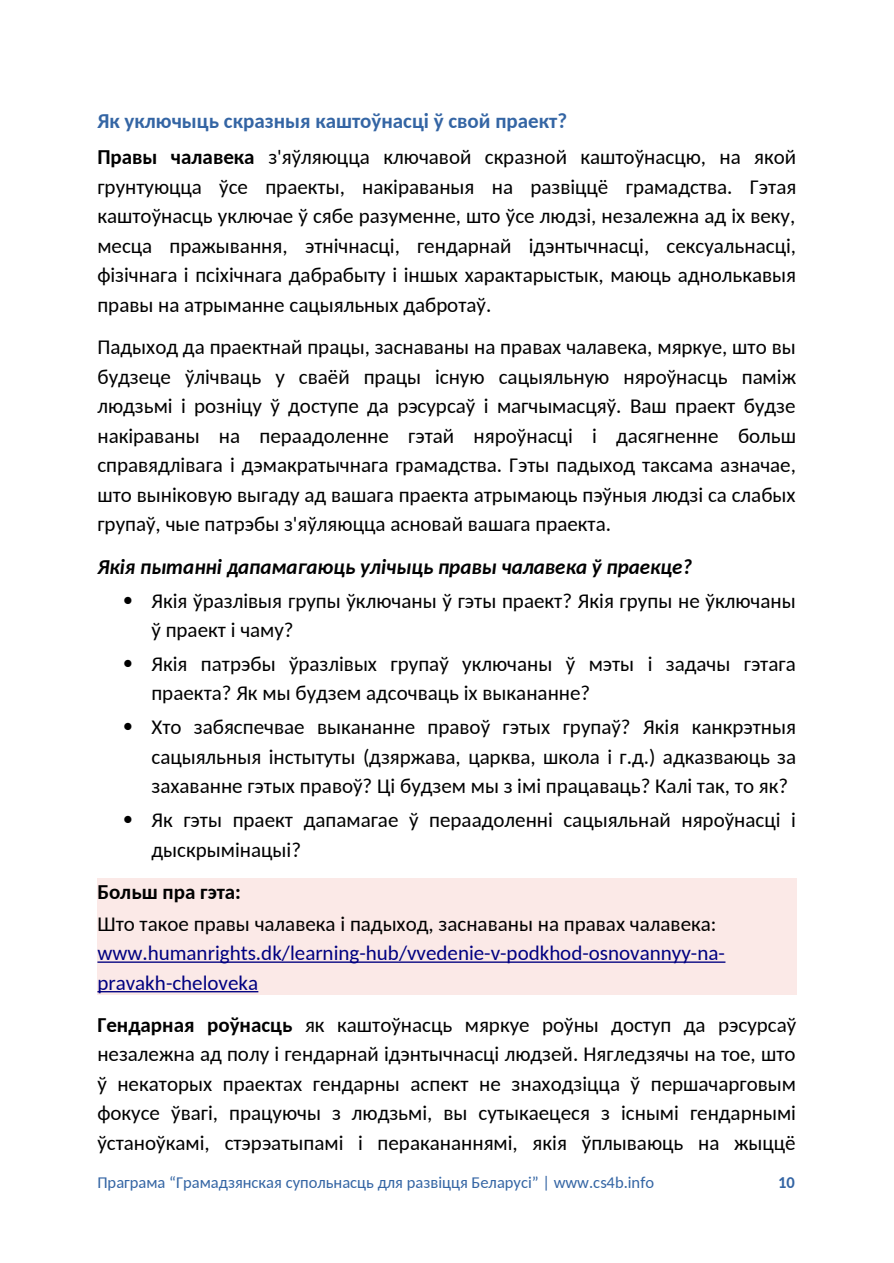
<style>
.page{position:relative;width:894px;height:1263px;background:#fff}
.page>*{position:absolute;margin:0;border:0;box-sizing:border-box;transform-origin:0 0}
.t1{font:21px/29.4px "Carlito";color:#000}
.t2{font:21px/29.5px "Carlito";color:#000080}
.t3{font:italic 700 21px "Carlito";color:#000}
.t4{font:700 21px "Carlito";color:#000}
.t5{font:16.5px "Carlito";color:#3465a4}
.t6{font:700 16.5px "Carlito";color:#3465a4}
.s1{font-weight:700;color:#3465a4}
.s2{font-weight:700}
</style>
<div class="page">
<div style="left:97px;top:878px;width:699px;height:26px;background:#fbe9e7"></div>
<div style="left:97px;top:904px;width:699px;height:90px;background:#fbe9e7"></div>
<hr style="left:97px;top:961px;width:628px;height:1px;background:#000080">
<hr style="left:97px;top:991px;width:161px;height:1px;background:#000080">
<p class="t1" style="left:97px;top:105px;width:700px;line-height:36px"><span class="s1">Як уключыць скразныя каштоўнасці ў свой праект?<br></span><span class="s2">Правы чалавека</span> з'яўляюцца ключавой скразной каштоўнасцю, на якой</p>
<p class="t1" style="left:97px;top:174px;width:700px;text-align:justify">грунтуюцца ўсе праекты, накіраваныя на развіццё грамадства. Гэтая каштоўнасць уключае ў сябе разуменне, што ўсе людзі, незалежна ад іх веку, месца пражывання, этнічнасці, гендарнай ідэнтычнасці, сексуальнасці, фізічнага і псіхічнага дабрабыту і іншых характарыстык, маюць аднолькавыя правы на атрыманне сацыяльных дабротаў.</p>
<p class="t1" style="left:97px;top:334px;width:700px;text-align:justify">Падыход да праектнай працы, заснаваны на правах чалавека, мяркуе, што вы будзеце ўлічваць у сваёй працы існую сацыяльную няроўнасць паміж людзьмі і розніцу ў доступе да рэсурсаў і магчымасцяў. Ваш праект будзе накіраваны на пераадоленне гэтай няроўнасці і дасягненне больш справядлівага і дэмакратычнага грамадства. Гэты падыход таксама азначае, што выніковую выгаду ад вашага праекта атрымаюць пэўныя людзі са слабых групаў, чые патрэбы з'яўляюцца асновай вашага праекта.</p>
<p class="t3" style="left:97px;top:558px;width:596px">Якія пытанні дапамагаюць улічыць правы чалавека ў праекце?</p>
<p class="t1" style="left:151px;top:587px;width:645px;text-indent:-27px">• Якія ўразлівыя групы ўключаны ў гэты праект? Якія групы не ўключаны ў праект і чаму?</p>
<p class="t1" style="left:151px;top:651px;width:645px;text-indent:-27px">• Якія патрэбы ўразлівых групаў уключаны ў мэты і задачы гэтага праекта? Як мы будзем адсочваць іх выкананне?</p>
<p class="t1" style="left:151px;top:714px;width:646px;text-align:justify;text-indent:-27px">• Хто забяспечвае выкананне правоў гэтых групаў? Якія канкрэтныя сацыяльныя інстытуты (дзяржава, царква, школа і г.д.) адказваюць за захаванне гэтых правоў? Ці будзем мы з імі працаваць? Калі так, то як?</p>
<p class="t1" style="left:151px;top:807px;width:646px;text-indent:-27px">• Як гэты праект дапамагае ў пераадоленні сацыяльнай няроўнасці і дыскрымінацыі?</p>
<p class="t4" style="left:97px;top:883px;width:145px">Больш пра гэта:</p>
<p class="t1" style="left:97px;top:910px;width:620px">Што такое правы чалавека і падыход, заснаваны на правах чалавека:</p>
<p class="t2" style="left:97px;top:940px;width:628px">www.humanrights.dk/learning-hub/vvedenie-v-podkhod-osnovannyy-na&shy;pravakh-cheloveka</p>
<p class="t1" style="left:97px;top:1012px;width:700px;text-align:justify"><span class="s2">Гендарная роўнасць</span> як каштоўнасць мяркуе роўны доступ да рэсурсаў незалежна ад полу і гендарнай ідэнтычнасці людзей. Нягледзячы на тое, што ў некаторых праектах гендарны аспект не знаходзіцца ў першачарговым фокусе ўвагі, працуючы з людзьмі, вы сутыкаецеся з існымі гендарнымі ўстаноўкамі, стэрэатыпамі і перакананнямі, якія ўплываюць на жыццё</p>
<p class="t5" style="left:97px;top:1175px;width:558px">Праграма “Грамадзянская супольнасць для развіцця Беларусі” | www.cs4b.info</p>
<p class="t6" style="left:777px;top:1175px;width:18px">10</p>
</div>
